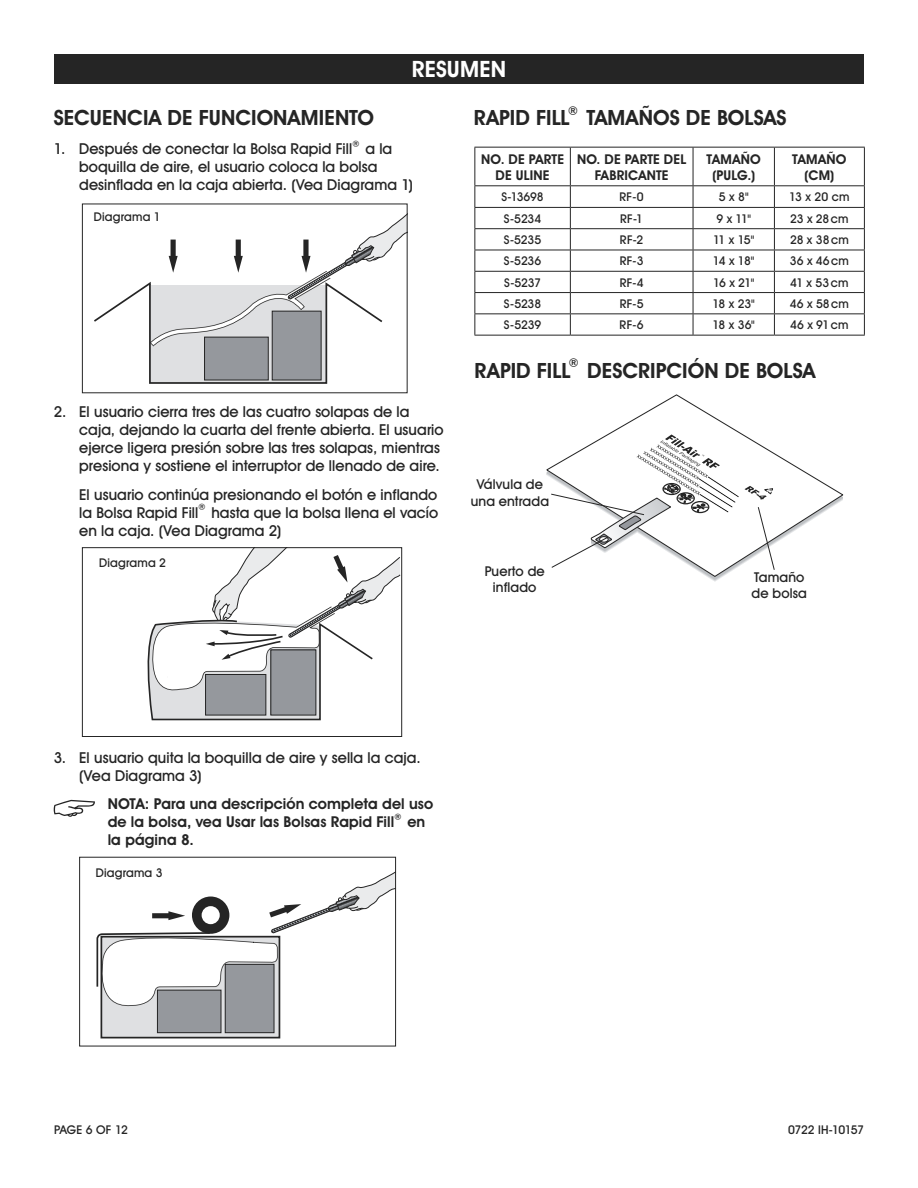
<style>
.page{position:relative;width:918px;height:1188px;background:#fff}
.page>*{position:absolute;margin:0;border:0;box-sizing:border-box;transform-origin:0 0}
.t1{font:700 22.5px "Uline Two Knine";letter-spacing:.005em;color:#fff}
.t2{font:700 21px "Uline Two Knine";letter-spacing:.005em;color:#252525}
.t3{font:15px/18px "Uline Two Knine";letter-spacing:.005em;color:#252525}
.t4{font:700 15px/18px "Uline Two Knine";letter-spacing:.005em;color:#252525}
.t5{font:700 13.5px/16.2px "Uline Two Knine";letter-spacing:.015em;color:#252525;text-align:center}
.t6{font:13.5px/16.2px "Uline Two Knine";letter-spacing:.01em;color:#252525;text-align:center}
.t7{font:12px "Uline Two Knine";letter-spacing:-.005em;color:#252525}
.t8{font:12px "Uline Two Knine";letter-spacing:.015em;color:#252525}
.t9{font:12px "Uline Two Knine";letter-spacing:-.04em;color:#252525}
</style>
<div class="page">
<svg style="left:54px;top:800px;width:41px;height:17px"></svg>
<svg style="left:546px;top:395px;width:297px;height:182px"></svg>
<svg style="left:745px;top:486px;width:29px;height:14px"></svg>
<div style="left:54px;top:54px;width:810px;height:30px;background:#252525"></div>
<hr style="left:474px;top:207px;width:96px;height:1px;background:#252525">
<hr style="left:570px;top:207px;width:123px;height:1px;background:#252525">
<hr style="left:693px;top:207px;width:81px;height:1px;background:#252525">
<hr style="left:774px;top:207px;width:91px;height:1px;background:#252525">
<hr style="left:474px;top:228px;width:96px;height:1px;background:#252525">
<hr style="left:570px;top:228px;width:123px;height:1px;background:#252525">
<hr style="left:693px;top:228px;width:81px;height:1px;background:#252525">
<hr style="left:774px;top:228px;width:91px;height:1px;background:#252525">
<hr style="left:474px;top:250px;width:96px;height:1px;background:#252525">
<hr style="left:570px;top:250px;width:123px;height:1px;background:#252525">
<hr style="left:693px;top:250px;width:81px;height:1px;background:#252525">
<hr style="left:774px;top:250px;width:91px;height:1px;background:#252525">
<hr style="left:474px;top:271px;width:96px;height:1px;background:#252525">
<hr style="left:570px;top:271px;width:123px;height:1px;background:#252525">
<hr style="left:693px;top:271px;width:81px;height:1px;background:#252525">
<hr style="left:774px;top:271px;width:91px;height:1px;background:#252525">
<hr style="left:474px;top:292px;width:96px;height:1px;background:#252525">
<hr style="left:570px;top:292px;width:123px;height:1px;background:#252525">
<hr style="left:693px;top:292px;width:81px;height:1px;background:#252525">
<hr style="left:774px;top:292px;width:91px;height:1px;background:#252525">
<hr style="left:474px;top:313px;width:96px;height:1px;background:#252525">
<svg style="left:474px;top:186px;width:1px;height:149px"></svg>
<hr style="left:570px;top:313px;width:123px;height:1px;background:#252525">
<svg style="left:570px;top:186px;width:1px;height:149px"></svg>
<hr style="left:693px;top:313px;width:81px;height:1px;background:#252525">
<svg style="left:693px;top:186px;width:1px;height:149px"></svg>
<hr style="left:774px;top:313px;width:91px;height:1px;background:#252525">
<svg style="left:774px;top:186px;width:1px;height:149px"></svg>
<svg style="left:864px;top:186px;width:1px;height:149px"></svg>
<hr style="left:474px;top:335px;width:96px;height:1px;background:#252525">
<hr style="left:570px;top:335px;width:123px;height:1px;background:#252525">
<hr style="left:693px;top:335px;width:81px;height:1px;background:#252525">
<hr style="left:774px;top:335px;width:91px;height:1px;background:#252525">
<hr style="left:474px;top:147px;width:96px;height:1px;background:#252525">
<hr style="left:474px;top:148px;width:1px;height:37px;background:#252525">
<hr style="left:570px;top:147px;width:123px;height:1px;background:#252525">
<hr style="left:570px;top:148px;width:1px;height:37px;background:#252525">
<hr style="left:693px;top:147px;width:81px;height:1px;background:#252525">
<hr style="left:693px;top:148px;width:1px;height:37px;background:#252525">
<hr style="left:774px;top:147px;width:91px;height:1px;background:#252525">
<hr style="left:774px;top:148px;width:1px;height:37px;background:#252525">
<hr style="left:864px;top:148px;width:1px;height:37px;background:#252525">
<hr style="left:693px;top:185px;width:81px;height:1px;background:#252525">
<hr style="left:474px;top:185px;width:96px;height:1px;background:#252525">
<hr style="left:774px;top:185px;width:91px;height:1px;background:#252525">
<hr style="left:570px;top:185px;width:123px;height:1px;background:#252525">
<svg style="left:550px;top:434px;width:189px;height:134px"></svg>
<svg style="left:757px;top:506px;width:18px;height:65px"></svg>
<svg style="left:94px;top:214px;width:312px;height:170px"></svg>
<svg style="left:147px;top:549px;width:253px;height:172px"></svg>
<div style="left:82px;top:547px;width:320px;height:190px;border:1px solid #252525"></div>
<div style="left:101px;top:937px;width:178px;height:101px;background:#dfe0e2"></div>
<div style="left:157px;top:990px;width:64px;height:43px;background:#95989d"></div>
<div style="left:157px;top:990px;width:64px;height:43px;border:1px solid #252525"></div>
<div style="left:225px;top:964px;width:49px;height:69px;background:#95989d"></div>
<div style="left:225px;top:964px;width:49px;height:69px;border:1px solid #252525"></div>
<div style="left:101px;top:936px;width:179px;height:102px;border:2px solid #252525"></div>
<svg style="left:96px;top:872px;width:298px;height:137px"></svg>
<div style="left:192px;top:897px;width:37px;height:37px;background:#252525;border-radius:50%"></div>
<div style="left:202px;top:906px;width:18px;height:18px;background:#fff;border-radius:50%"></div>
<div style="left:79px;top:857px;width:317px;height:189px;border:1px solid #252525"></div>
<h1 class="t1" style="left:412px;top:56px;width:96px">RESUMEN</h1>
<h2 class="t2" style="left:54px;top:105px;width:322px">SECUENCIA DE FUNCIONAMIENTO</h2>
<p class="t3" style="left:79px;top:140px;width:335px;text-indent:-26px">1. Después de conectar la Bolsa Rapid Fill<sup>®</sup> a la boquilla de aire, el usuario coloca la bolsa desinflada en la caja abierta. (Vea Diagrama 1)</p>
<p class="t8" style="left:94px;top:209px;width:68px">Diagrama 1</p>
<p class="t3" style="left:79px;top:402px;width:366px;text-indent:-26px">2. El usuario cierra tres de las cuatro solapas de la caja, dejando la cuarta del frente abierta. El usuario ejerce ligera presión sobre las tres solapas, mientras presiona y sostiene el interruptor de llenado de aire.</p>
<p class="t3" style="left:79px;top:485px;width:361px;text-align:justify">El usuario continúa presionando el botón e inflando la Bolsa Rapid Fill<sup>®</sup> hasta que la bolsa llena el vacío en la caja. (Vea Diagrama 2)</p>
<p class="t8" style="left:99px;top:556px;width:68px">Diagrama 2</p>
<h2 class="t2" style="left:474px;top:105px;width:314px">RAPID FILL<sup>®</sup> TAMAÑOS DE BOLSAS</h2>
<p class="t5" style="left:481px;top:151px;width:85px">NO. DE PARTE<br>DE ULINE</p>
<p class="t5" style="left:577px;top:151px;width:111px">NO. DE PARTE DEL<br>FABRICANTE</p>
<p class="t5" style="left:707px;top:151px;width:56px">TAMAÑO (PULG.)</p>
<p class="t5" style="left:792px;top:151px;width:56px">TAMAÑO (CM)</p>
<p class="t7" style="left:501px;top:189px;width:44px">S-13698</p>
<p class="t7" style="left:620px;top:189px;width:26px">RF-0</p>
<p class="t7" style="left:719px;top:189px;width:31px">5 x 8"</p>
<p class="t7" style="left:789px;top:189px;width:62px">13 x 20 cm</p>
<p class="t7" style="left:504px;top:211px;width:39px">S-5234</p>
<p class="t7" style="left:620px;top:211px;width:24px">RF-1</p>
<p class="t7" style="left:716px;top:211px;width:36px">9 x 11"</p>
<p class="t7" style="left:790px;top:211px;width:60px">23 x 28cm</p>
<p class="t7" style="left:504px;top:232px;width:39px">S-5235</p>
<p class="t7" style="left:620px;top:232px;width:25px">RF-2</p>
<p class="t7" style="left:713px;top:232px;width:43px">11 x 15"</p>
<p class="t7" style="left:790px;top:232px;width:60px">28 x 38cm</p>
<p class="t7" style="left:504px;top:254px;width:39px">S-5236</p>
<p class="t7" style="left:620px;top:254px;width:25px">RF-3</p>
<p class="t7" style="left:713px;top:254px;width:43px">14 x 18"</p>
<p class="t7" style="left:790px;top:254px;width:61px">36 x 46cm</p>
<p class="t7" style="left:504px;top:275px;width:38px">S-5237</p>
<p class="t7" style="left:620px;top:275px;width:25px">RF-4</p>
<p class="t7" style="left:713px;top:275px;width:43px">16 x 21"</p>
<p class="t7" style="left:790px;top:275px;width:60px">41 x 53cm</p>
<p class="t7" style="left:504px;top:296px;width:39px">S-5238</p>
<p class="t7" style="left:620px;top:296px;width:26px">RF-5</p>
<p class="t7" style="left:713px;top:296px;width:44px">18 x 23"</p>
<p class="t7" style="left:790px;top:296px;width:61px">46 x 58cm</p>
<p class="t7" style="left:504px;top:317px;width:39px">S-5239</p>
<p class="t7" style="left:620px;top:317px;width:26px">RF-6</p>
<p class="t7" style="left:713px;top:317px;width:44px">18 x 36"</p>
<p class="t7" style="left:790px;top:317px;width:60px">46 x 91cm</p>
<h2 class="t2" style="left:474px;top:358px;width:343px">RAPID FILL<sup>®</sup> DESCRIPCIÓN DE BOLSA</h2>
<p class="t6" style="left:471px;top:476px;width:80px">Válvula de una entrada</p>
<p class="t6" style="left:485px;top:563px;width:62px">Puerto de inflado</p>
<p class="t6" style="left:752px;top:569px;width:57px;text-align:left">Tamaño de bolsa</p>
<p class="t3" style="left:79px;top:748px;width:343px;text-indent:-26px">3. El usuario quita la boquilla de aire y sella la caja. (Vea Diagrama 3)</p>
<p class="t4" style="left:108px;top:795px;width:327px">NOTA: Para una descripción completa del uso de la bolsa, vea Usar las Bolsas Rapid Fill<sup>®</sup> en la página 8.</p>
<p class="t8" style="left:96px;top:865px;width:68px">Diagrama 3</p>
<p class="t7" style="left:54px;top:1122px;width:75px">PAGE 6 OF 12</p>
<p class="t9" style="left:788px;top:1122px;width:77px">0722 IH-10157</p>
</div>
